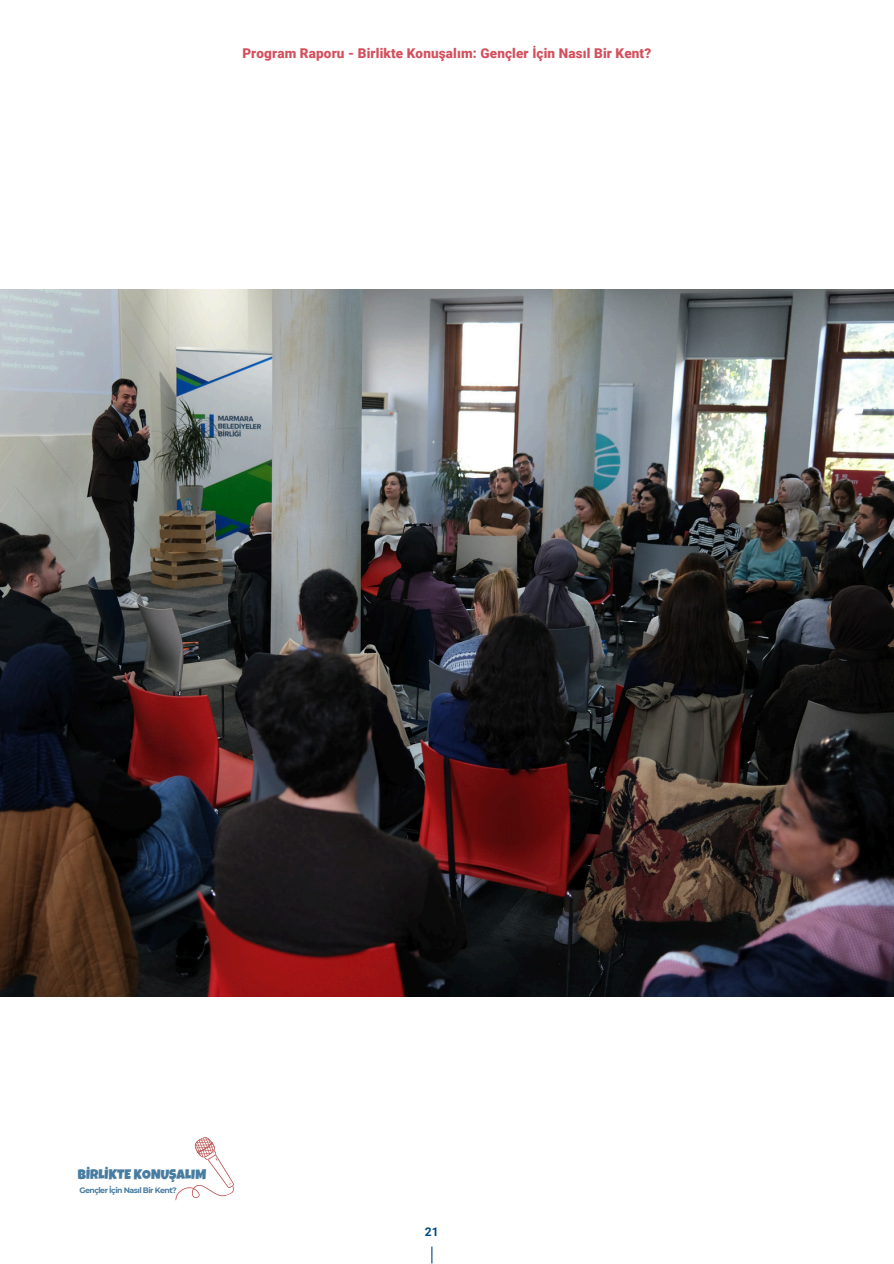
<style>
.page{position:relative;width:894px;height:1264px;background:#fff}
.page>*{position:absolute;margin:0;border:0;box-sizing:border-box;transform-origin:0 0}
.t1{font:13.65px "Luckiest Guy";color:#487da2}
.t2{font:900 13.5px "Roboto";letter-spacing:.01em;color:#d3515e}
.t3{font:700 12px "Roboto";color:#004a7f}
.t4{font:700 7.8px "Montserrat";letter-spacing:-.07em;color:#487da2}
</style>
<div class="page">
<svg style="left:431px;top:1246px;width:1px;height:17px"></svg>
<svg style="left:175px;top:1137px;width:59px;height:64px"></svg>
<img style="left:0;top:289px;width:893px;height:707px">
<p class="t2" style="left:242px;top:46px;width:410px">Program Raporu - Birlikte Konuşalım: Gençler İçin Nasıl Bir Kent?</p>
<p class="t1" style="left:78px;top:1169px;width:130px">BİRLİKTE KONUŞALIM</p>
<p class="t4" style="left:80px;top:1185px;width:99px">Gençler İçin Nasıl Bir Kent?</p>
<h1 class="t3" style="left:425px;top:1224px;width:15px">21</h1>
</div>
